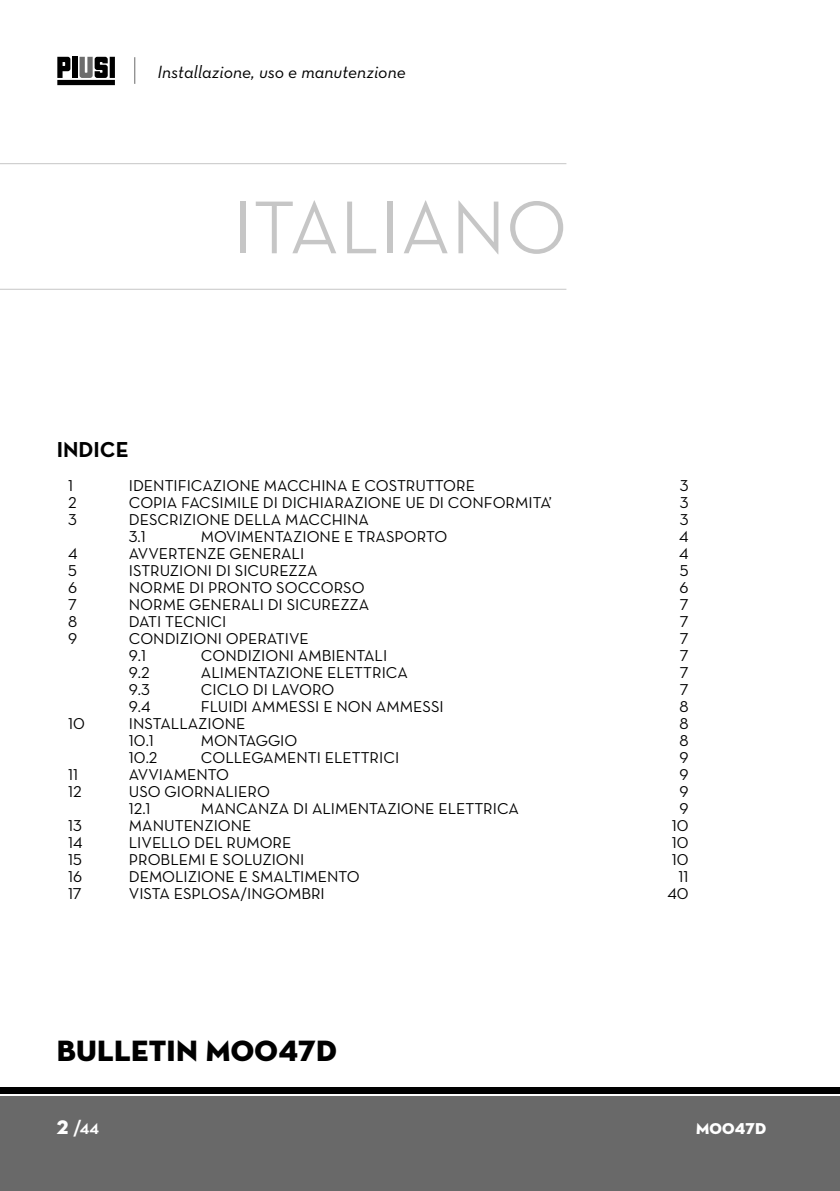
<style>
.page{position:relative;width:840px;height:1191px;background:#fff}
.page>*{position:absolute;margin:0;border:0;box-sizing:border-box;transform-origin:0 0}
.t1{font:500 76px "Neutraface Display";letter-spacing:.025em;color:#c6c6c6}
.t2{font:30px "Neutraface Display Titling";letter-spacing:.01em;color:#000}
.IT_-_TITOLI{font:22px "Neutraface Text Bold Alt";color:#000}
.t3{font:700 20px "Neutraface Display";color:#fff}
.t4{font:18px "Neutraface Text Book Italic Alt";color:#000}
.IT_-_TESTO_NORMALE{font:16px "Neutraface Text Book Alt";color:#000}
.t5{font:16px "Neutraface Display Titling";letter-spacing:.01em;color:#fff}
.s1{font-family:"Neutraface Display Titling";font-weight:400}
</style>
<div class="page">
<div style="left:0;top:1096px;width:839px;height:95px;background:#696969"></div>
<div style="left:0;top:1087px;width:839px;height:6px;background:#000"></div>
<svg style="left:134px;top:57px;width:1px;height:27px"></svg>
<svg style="left:57px;top:57px;width:58px;height:28px"></svg>
<div style="left:72px;top:57px;width:6px;height:21px;background:#000"></div>
<hr style="left:0;top:163px;width:566px;height:1px;background:#c6c6c6">
<hr style="left:0;top:289px;width:566px;height:1px;background:#c6c6c6">
<p class="t4" style="left:157px;top:60px;width:249px">Installazione, uso e manutenzione</p>
<p class="t1" style="left:233px;top:186px;width:334px">ITALIANO</p>
<p class="IT_-_TITOLI" style="left:57px;top:435px;width:73px">INDICE</p>
<p class="IT_-_TESTO_NORMALE" style="left:68px;top:475px;width:7px">1</p>
<p class="IT_-_TESTO_NORMALE" style="left:129px;top:475px;width:347px">IDENTIFICAZIONE MACCHINA E COSTRUTTORE</p>
<p class="IT_-_TESTO_NORMALE" style="left:679px;top:475px;width:10px">3</p>
<p class="IT_-_TESTO_NORMALE" style="left:68px;top:492px;width:10px">2</p>
<p class="IT_-_TESTO_NORMALE" style="left:129px;top:492px;width:424px">COPIA FACSIMILE DI DICHIARAZIONE UE DI CONFORMITA’</p>
<p class="IT_-_TESTO_NORMALE" style="left:679px;top:492px;width:10px">3</p>
<p class="IT_-_TESTO_NORMALE" style="left:68px;top:509px;width:10px">3</p>
<p class="IT_-_TESTO_NORMALE" style="left:129px;top:509px;width:241px">DESCRIZIONE DELLA MACCHINA</p>
<p class="IT_-_TESTO_NORMALE" style="left:679px;top:509px;width:10px">3</p>
<p class="IT_-_TESTO_NORMALE" style="left:129px;top:526px;width:19px">3.1</p>
<p class="IT_-_TESTO_NORMALE" style="left:201px;top:526px;width:248px">MOVIMENTAZIONE E TRASPORTO</p>
<p class="IT_-_TESTO_NORMALE" style="left:678px;top:526px;width:11px">4</p>
<p class="IT_-_TESTO_NORMALE" style="left:68px;top:543px;width:11px">4</p>
<p class="IT_-_TESTO_NORMALE" style="left:129px;top:543px;width:177px">AVVERTENZE GENERALI</p>
<p class="IT_-_TESTO_NORMALE" style="left:678px;top:543px;width:11px">4</p>
<p class="IT_-_TESTO_NORMALE" style="left:68px;top:560px;width:10px">5</p>
<p class="IT_-_TESTO_NORMALE" style="left:129px;top:560px;width:190px">ISTRUZIONI DI SICUREZZA</p>
<p class="IT_-_TESTO_NORMALE" style="left:679px;top:560px;width:10px">5</p>
<p class="IT_-_TESTO_NORMALE" style="left:68px;top:577px;width:11px">6</p>
<p class="IT_-_TESTO_NORMALE" style="left:129px;top:577px;width:237px">NORME DI PRONTO SOCCORSO</p>
<p class="IT_-_TESTO_NORMALE" style="left:679px;top:577px;width:11px">6</p>
<p class="IT_-_TESTO_NORMALE" style="left:68px;top:594px;width:10px">7</p>
<p class="IT_-_TESTO_NORMALE" style="left:129px;top:594px;width:242px">NORME GENERALI DI SICUREZZA</p>
<p class="IT_-_TESTO_NORMALE" style="left:679px;top:594px;width:10px">7</p>
<p class="IT_-_TESTO_NORMALE" style="left:68px;top:611px;width:11px">8</p>
<p class="IT_-_TESTO_NORMALE" style="left:129px;top:611px;width:99px">DATI TECNICI</p>
<p class="IT_-_TESTO_NORMALE" style="left:679px;top:611px;width:10px">7</p>
<p class="IT_-_TESTO_NORMALE" style="left:68px;top:628px;width:11px">9</p>
<p class="IT_-_TESTO_NORMALE" style="left:129px;top:628px;width:181px">CONDIZIONI OPERATIVE</p>
<p class="IT_-_TESTO_NORMALE" style="left:679px;top:628px;width:10px">7</p>
<p class="IT_-_TESTO_NORMALE" style="left:129px;top:645px;width:19px">9.1</p>
<p class="IT_-_TESTO_NORMALE" style="left:201px;top:645px;width:188px">CONDIZIONI AMBIENTALI</p>
<p class="IT_-_TESTO_NORMALE" style="left:679px;top:645px;width:10px">7</p>
<p class="IT_-_TESTO_NORMALE" style="left:129px;top:662px;width:22px">9.2</p>
<p class="IT_-_TESTO_NORMALE" style="left:201px;top:662px;width:208px">ALIMENTAZIONE ELETTRICA</p>
<p class="IT_-_TESTO_NORMALE" style="left:679px;top:662px;width:10px">7</p>
<p class="IT_-_TESTO_NORMALE" style="left:129px;top:679px;width:23px">9.3</p>
<p class="IT_-_TESTO_NORMALE" style="left:201px;top:679px;width:135px">CICLO DI LAVORO</p>
<p class="IT_-_TESTO_NORMALE" style="left:679px;top:679px;width:10px">7</p>
<p class="IT_-_TESTO_NORMALE" style="left:129px;top:696px;width:23px">9.4</p>
<p class="IT_-_TESTO_NORMALE" style="left:201px;top:696px;width:244px">FLUIDI AMMESSI E NON AMMESSI</p>
<p class="IT_-_TESTO_NORMALE" style="left:679px;top:696px;width:11px">8</p>
<p class="IT_-_TESTO_NORMALE" style="left:68px;top:713px;width:18px">10</p>
<p class="IT_-_TESTO_NORMALE" style="left:129px;top:713px;width:118px">INSTALLAZIONE</p>
<p class="IT_-_TESTO_NORMALE" style="left:679px;top:713px;width:11px">8</p>
<p class="IT_-_TESTO_NORMALE" style="left:129px;top:730px;width:27px">10.1</p>
<p class="IT_-_TESTO_NORMALE" style="left:201px;top:730px;width:98px">MONTAGGIO</p>
<p class="IT_-_TESTO_NORMALE" style="left:679px;top:730px;width:11px">8</p>
<p class="IT_-_TESTO_NORMALE" style="left:129px;top:747px;width:30px">10.2</p>
<p class="IT_-_TESTO_NORMALE" style="left:201px;top:747px;width:200px">COLLEGAMENTI ELETTRICI</p>
<p class="IT_-_TESTO_NORMALE" style="left:679px;top:747px;width:11px">9</p>
<p class="IT_-_TESTO_NORMALE" style="left:68px;top:764px;width:12px">11</p>
<p class="IT_-_TESTO_NORMALE" style="left:129px;top:764px;width:102px">AVVIAMENTO</p>
<p class="IT_-_TESTO_NORMALE" style="left:679px;top:764px;width:11px">9</p>
<p class="IT_-_TESTO_NORMALE" style="left:68px;top:781px;width:15px">12</p>
<p class="IT_-_TESTO_NORMALE" style="left:129px;top:781px;width:142px">USO GIORNALIERO</p>
<p class="IT_-_TESTO_NORMALE" style="left:679px;top:781px;width:11px">9</p>
<p class="IT_-_TESTO_NORMALE" style="left:129px;top:798px;width:23px">12.1</p>
<p class="IT_-_TESTO_NORMALE" style="left:201px;top:798px;width:319px">MANCANZA DI ALIMENTAZIONE ELETTRICA</p>
<p class="IT_-_TESTO_NORMALE" style="left:679px;top:798px;width:11px">9</p>
<p class="IT_-_TESTO_NORMALE" style="left:68px;top:815px;width:15px">13</p>
<p class="IT_-_TESTO_NORMALE" style="left:129px;top:815px;width:124px">MANUTENZIONE</p>
<p class="IT_-_TESTO_NORMALE" style="left:671px;top:815px;width:18px">10</p>
<p class="IT_-_TESTO_NORMALE" style="left:68px;top:832px;width:16px">14</p>
<p class="IT_-_TESTO_NORMALE" style="left:129px;top:832px;width:164px">LIVELLO DEL RUMORE</p>
<p class="IT_-_TESTO_NORMALE" style="left:671px;top:832px;width:18px">10</p>
<p class="IT_-_TESTO_NORMALE" style="left:68px;top:849px;width:15px">15</p>
<p class="IT_-_TESTO_NORMALE" style="left:129px;top:849px;width:177px">PROBLEMI E SOLUZIONI</p>
<p class="IT_-_TESTO_NORMALE" style="left:671px;top:849px;width:18px">10</p>
<p class="IT_-_TESTO_NORMALE" style="left:68px;top:866px;width:16px">16</p>
<p class="IT_-_TESTO_NORMALE" style="left:129px;top:866px;width:232px">DEMOLIZIONE E SMALTIMENTO</p>
<p class="IT_-_TESTO_NORMALE" style="left:678px;top:866px;width:12px">11</p>
<p class="IT_-_TESTO_NORMALE" style="left:68px;top:883px;width:15px">17</p>
<p class="IT_-_TESTO_NORMALE" style="left:129px;top:883px;width:197px">VISTA ESPLOSA/INGOMBRI</p>
<p class="IT_-_TESTO_NORMALE" style="left:667px;top:883px;width:23px">40</p>
<p class="t2" style="left:57px;top:1031px;width:281px">BULLETIN M0047D</p>
<p class="t3" style="left:57px;top:1116px;width:44px"><span class="s1">2</span> /44</p>
<p class="t5" style="left:695px;top:1118px;width:71px">M0047D</p>
</div>
